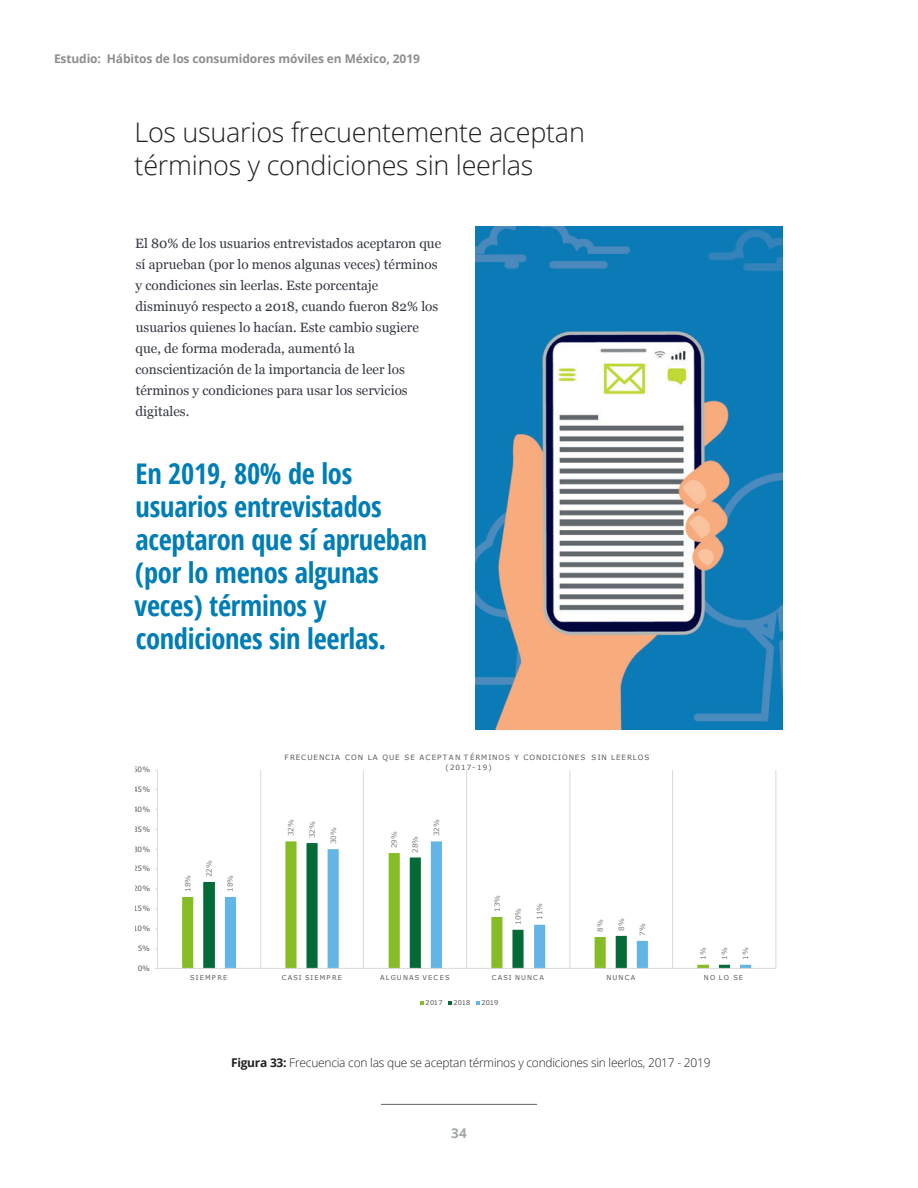
<style>
.page{position:relative;width:918px;height:1188px;background:#fff}
.page>*{position:absolute;margin:0;border:0;box-sizing:border-box;transform-origin:0 0}
.pullout-quote{font:700 condensed 28.5px/33px "Open Sans";letter-spacing:-.01em;color:#007db5}
.chapter-subtitle{font:300 27px/33px "Open Sans";letter-spacing:-.01em;color:#231f20}
.body-auxiliary{font:13.5px/21px "Georgia";color:#323640}
.t1{font:700 13.5px "Open Sans";color:#a3a7a9}
.t2{font:300 12px "Open Sans";letter-spacing:-.02em;color:#231f20}
.t3{font:700 12px "Open Sans";letter-spacing:-.01em;color:#8e8e8f}
.t4{font:7.2px/9.4px "Verdana";letter-spacing:.135em;color:#595959;text-align:center}
.t5{font:7.2px "Verdana";letter-spacing:-.02em;color:#7f7f7f}
.t6{font:6.6px "Verdana";letter-spacing:.16em;color:#595959}
.s1{font-weight:700}
</style>
<div class="page">
<hr style="left:381px;top:1104px;width:156px;height:1px;background:#5f6369">
<img style="left:475px;top:227px;width:308px;height:502px">
<hr style="left:260px;top:770px;width:1px;height:198px;background:#d9d9d9">
<hr style="left:363px;top:770px;width:1px;height:198px;background:#d9d9d9">
<hr style="left:466px;top:770px;width:1px;height:198px;background:#d9d9d9">
<hr style="left:570px;top:770px;width:1px;height:198px;background:#d9d9d9">
<hr style="left:672px;top:770px;width:1px;height:198px;background:#d9d9d9">
<hr style="left:776px;top:770px;width:1px;height:198px;background:#d9d9d9">
<svg style="left:182px;top:897px;width:12px;height:71px"></svg>
<svg style="left:203px;top:882px;width:22px;height:86px"></svg>
<svg style="left:225px;top:841px;width:526px;height:127px"></svg>
<hr style="left:157px;top:770px;width:1px;height:198px;background:#d9d9d9">
<hr style="left:157px;top:968px;width:619px;height:1px;background:#d9d9d9">
<svg style="left:420px;top:1001px;width:4px;height:3px"></svg>
<svg style="left:448px;top:1001px;width:4px;height:3px"></svg>
<svg style="left:476px;top:1001px;width:4px;height:3px"></svg>
<p class="t3" style="left:54px;top:50px;width:367px">Estudio: Hábitos de los consumidores móviles en México, 2019</p>
<p class="chapter-subtitle" style="left:134px;top:115px;width:452px">Los usuarios frecuentemente aceptan términos y condiciones sin leerlas</p>
<p class="body-auxiliary" style="left:135px;top:232px;width:308px">El 80% de los usuarios entrevistados aceptaron que sí aprueban (por lo menos algunas veces) términos y condiciones sin leerlas. Este porcentaje disminuyó respecto a 2018, cuando fueron 82% los usuarios quienes lo hacían. Este cambio sugiere que, de forma moderada, aumentó la conscientización de la importancia de leer los términos y condiciones para usar los servicios digitales.</p>
<p class="pullout-quote" style="left:135px;top:456px;width:294px">En 2019, 80% de los usuarios entrevistados aceptaron que sí aprueban (por lo menos algunas veces) términos y condiciones sin leerlas.</p>
<p class="t4" style="left:133px;top:765px;width:19px">50%</p>
<p class="t4" style="left:133px;top:785px;width:19px">45%</p>
<p class="t4" style="left:133px;top:804px;width:19px">40%</p>
<p class="t4" style="left:133px;top:824px;width:19px">35%</p>
<p class="t4" style="left:133px;top:844px;width:19px">30%</p>
<p class="t4" style="left:133px;top:864px;width:19px">25%</p>
<p class="t4" style="left:133px;top:884px;width:19px">20%</p>
<p class="t4" style="left:133px;top:904px;width:19px">15%</p>
<p class="t4" style="left:133px;top:924px;width:19px">10%</p>
<p class="t4" style="left:138px;top:944px;width:14px">5%</p>
<p class="t4" style="left:138px;top:963px;width:14px">0%</p>
<p class="t4" style="left:285px;top:753px;width:366px">FRECUENCIA CON LA QUE SE ACEPTAN TÉRMINOS Y CONDICIONES SIN LEERLOS (2017-19)</p>
<p class="t5" style="left:183px;top:892px;width:18px;rotate:-90deg">18%</p>
<p class="t5" style="left:204px;top:877px;width:18px;rotate:-90deg">22%</p>
<p class="t5" style="left:225px;top:892px;width:18px;rotate:-90deg">18%</p>
<p class="t5" style="left:286px;top:836px;width:18px;rotate:-90deg">32%</p>
<p class="t5" style="left:307px;top:838px;width:18px;rotate:-90deg">32%</p>
<p class="t5" style="left:328px;top:844px;width:18px;rotate:-90deg">30%</p>
<p class="t5" style="left:389px;top:848px;width:18px;rotate:-90deg">29%</p>
<p class="t5" style="left:410px;top:853px;width:18px;rotate:-90deg">28%</p>
<p class="t5" style="left:432px;top:836px;width:18px;rotate:-90deg">32%</p>
<p class="t5" style="left:492px;top:912px;width:18px;rotate:-90deg">13%</p>
<p class="t5" style="left:513px;top:925px;width:18px;rotate:-90deg">10%</p>
<p class="t5" style="left:535px;top:920px;width:18px;rotate:-90deg">11%</p>
<p class="t5" style="left:595px;top:932px;width:14px;rotate:-90deg">8%</p>
<p class="t5" style="left:616px;top:931px;width:14px;rotate:-90deg">8%</p>
<p class="t5" style="left:638px;top:936px;width:14px;rotate:-90deg">7%</p>
<p class="t5" style="left:698px;top:960px;width:14px;rotate:-90deg">1%</p>
<p class="t5" style="left:720px;top:960px;width:14px;rotate:-90deg">1%</p>
<p class="t5" style="left:741px;top:960px;width:14px;rotate:-90deg">1%</p>
<p class="t6" style="left:190px;top:973px;width:38px">SIEMPRE</p>
<p class="t6" style="left:282px;top:973px;width:62px">CASI SIEMPRE</p>
<p class="t6" style="left:380px;top:973px;width:71px">ALGUNAS VECES</p>
<p class="t6" style="left:492px;top:973px;width:54px">CASI NUNCA</p>
<p class="t6" style="left:606px;top:973px;width:30px">NUNCA</p>
<p class="t6" style="left:704px;top:973px;width:41px">NO LO SE</p>
<p class="t6" style="left:426px;top:998px;width:19px">2017</p>
<p class="t6" style="left:454px;top:998px;width:19px">2018</p>
<p class="t6" style="left:481px;top:998px;width:19px">2019</p>
<p class="t2" style="left:231px;top:1054px;width:481px"><span class="s1">Figura 33:</span> Frecuencia con las que se aceptan términos y condiciones sin leerlos, 2017 - 2019</p>
<p class="t1" style="left:451px;top:1123px;width:17px">34</p>
</div>
